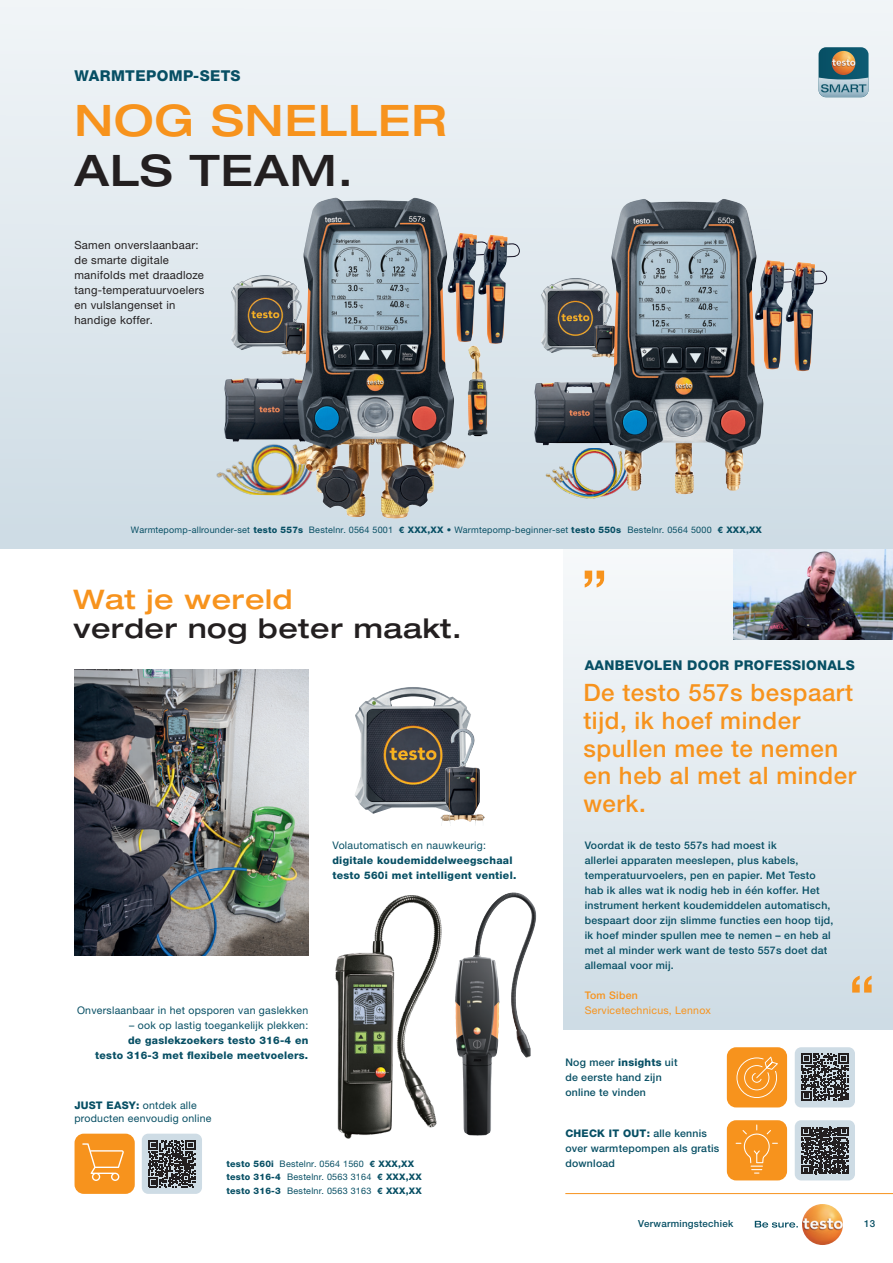
<style>
.page{position:relative;width:893px;height:1263px;background:#fff}
.page>*{position:absolute;margin:0;border:0;box-sizing:border-box;transform-origin:0 0}
.t1{font:500 expanded 43.5px "Helvetica Neue LTW1 G";letter-spacing:.025em;color:#f7931d}
.t2{font:500 expanded 43.5px "Helvetica Neue LTW1 G";letter-spacing:.025em;color:#231f20}
.t3{font:500 expanded 27px "Helvetica Neue LTW1 G";letter-spacing:.025em;color:#231f20}
.t4{font:500 expanded 27px "Helvetica Neue LTW1 G";letter-spacing:.025em;color:#f7931d}
.t5{font:500 24px/27.8px "Helvetica Neue LTW1 G";letter-spacing:.025em;color:#f7931d}
.t6{font:800 15px "Helvetica Neue LTW1 G";letter-spacing:.025em;color:#074f64}
.t7{font:800 13.5px "Helvetica Neue LTW1 G";letter-spacing:.025em;color:#074f64}
.t8{font:11.25px/15px "Helvetica Neue LTW1 G";letter-spacing:.025em;color:#231f20}
.t9{font:500 10.5px/15px "Helvetica Neue LTW1 G";letter-spacing:.025em;color:#074f64}
.t10{font:10.5px/13.5px "Helvetica Neue LTW1 G";letter-spacing:.025em;color:#074f64}
.t11{font:800 10.5px/15px "Helvetica Neue LTW1 G";letter-spacing:.025em;color:#074f64;text-align:right}
.t12{font:10.5px "Helvetica Neue LTW1 G";letter-spacing:.025em;color:#f7931d}
.t13{font:500 10.5px "Helvetica Neue LTW1 G";letter-spacing:.025em;color:#f7931d}
.t14{font:500 9.75px "Helvetica Neue LTW1 G";letter-spacing:.025em;color:#074f64}
.t15{font:9px/13.5px "Helvetica Neue LTW1 G";letter-spacing:.025em;color:#074f64}
.s1{font-weight:800}
</style>
<div class="page">
<svg style="left:0;top:0;width:893px;height:549px;background:#d8dfe4"></svg>
<img style="left:74px;top:670px;width:234px;height:285px">
<svg style="left:819px;top:47px;width:49px;height:50px;background:#668588"></svg>
<img style="left:479px;top:892px;width:36px;height:37px">
<img style="left:271px;top:874px;width:189px;height:265px">
<svg style="left:755px;top:1221px;width:43px;height:6px"></svg>
<img style="left:802px;top:1204px;width:41px;height:41px;border-radius:21px">
<img style="left:355px;top:687px;width:117px;height:127px">
<img style="left:442px;top:728px;width:29px;height:87px">
<img style="left:755px;top:260px;width:42px;height:109px">
<img style="left:785px;top:262px;width:42px;height:109px">
<img style="left:534px;top:382px;width:71px;height:63px">
<img style="left:540px;top:448px;width:93px;height:50px">
<img style="left:541px;top:278px;width:64px;height:75px">
<img style="left:593px;top:302px;width:12px;height:52px">
<img style="left:447px;top:233px;width:42px;height:109px">
<img style="left:478px;top:235px;width:42px;height:109px">
<img style="left:224px;top:378px;width:70px;height:64px">
<img style="left:208px;top:442px;width:86px;height:54px">
<img style="left:231px;top:275px;width:63px;height:75px">
<img style="left:283px;top:300px;width:11px;height:51px">
<img style="left:468px;top:346px;width:20px;height:90px">
<div style="left:563px;top:549px;width:330px;height:480px;background:linear-gradient(to bottom,#f6f8f9,#cedce5)"></div>
<img style="left:733px;top:549px;width:160px;height:90px">
<img style="left:605px;top:199px;width:116px;height:292px">
<img style="left:294px;top:198px;width:91px;height:319px">
<div style="left:795px;top:1047px;width:60px;height:60px;background:#cedce5;border-radius:6px"></div>
<div style="left:795px;top:1120px;width:60px;height:60px;background:#cedce5;border-radius:6px"></div>
<div style="left:727px;top:1047px;width:60px;height:60px;background:#f7931d;border-radius:9px"></div>
<hr style="left:565px;top:1193px;width:328px;height:1px;background:#f7931d">
<div style="left:727px;top:1120px;width:60px;height:60px;background:#f7931d;border-radius:9px"></div>
<svg style="left:736px;top:1124px;width:42px;height:49px"></svg>
<svg style="left:736px;top:1056px;width:42px;height:42px"></svg>
<div style="left:142px;top:1134px;width:60px;height:60px;background:#cedce5;border-radius:6px"></div>
<div style="left:75px;top:1134px;width:60px;height:60px;background:#f7931d;border-radius:9px"></div>
<svg style="left:82px;top:1143px;width:42px;height:38px"></svg>
<svg style="left:852px;top:976px;width:20px;height:16px"></svg>
<svg style="left:585px;top:571px;width:19px;height:16px"></svg>
<svg style="left:801px;top:1054px;width:47px;height:47px"></svg>
<svg style="left:801px;top:1127px;width:47px;height:47px"></svg>
<svg style="left:148px;top:1140px;width:47px;height:47px"></svg>
<h3 class="t6" style="left:74px;top:67px;width:168px">WARMTEPOMP-SETS</h3>
<h1 class="t1" style="left:74px;top:93px;width:374px">NOG SNELLER</h1>
<h1 class="t2" style="left:74px;top:143px;width:280px">ALS TEAM.</h1>
<p class="t8" style="left:74px;top:237px;width:132px">Samen onverslaanbaar: de smarte digitale manifolds met draadloze tang-temperatuurvoelers en vulslangenset in handige koffer.</p>
<p class="t15" style="left:131px;top:523px;width:632px">Warmtepomp-allrounder-set <span class="s1">testo 557s</span> Bestelnr. 0564 5001 <span class="s1">€ XXX,XX •</span> Warmtepomp-beginner-set <span class="s1">testo 550s</span> Bestelnr. 0564 5000 <span class="s1">€ XXX,XX</span></p>
<h2 class="t4" style="left:73px;top:582px;width:221px">Wat je wereld</h2>
<h2 class="t3" style="left:73px;top:611px;width:390px">verder nog beter maakt.</h2>
<p class="t10" style="left:332px;top:838px;width:155px">Volautomatisch en nauwkeurig:</p>
<p class="t11" style="left:332px;top:853px;width:185px;text-align:left">digitale koudemiddelweegschaal testo 560i met intelligent ventiel.</p>
<p class="t10" style="left:77px;top:1003px;width:233px">Onverslaanbaar in het opsporen van gaslekken</p>
<p class="t10" style="left:129px;top:1018px;width:181px">– ook op lastig toegankelijk plekken:</p>
<p class="t11" style="left:95px;top:1033px;width:215px">de gaslekzoekers testo 316-4 en<br>testo 316-3 met flexibele meetvoelers.</p>
<p class="t10" style="left:74px;top:1098px;width:139px"><span class="s1">JUST EASY:</span> ontdek alle producten eenvoudig online</p>
<p class="t15" style="left:226px;top:1157px;width:197px"><span class="s1">testo 560i</span> Bestelnr. 0564 1560 <span class="s1">€ XXX,XX testo 316-4</span> Bestelnr. 0563 3164 <span class="s1">€ XXX,XX testo 316-3</span> Bestelnr. 0563 3163 <span class="s1">€ XXX,XX</span></p>
<p class="t7" style="left:585px;top:657px;width:272px">AANBEVOLEN DOOR PROFESSIONALS</p>
<h3 class="t5" style="left:583px;top:679px;width:274px">De testo 557s bespaart tijd, ik hoef minder spullen mee te nemen en heb al met al minder werk.</h3>
<p class="t9" style="left:585px;top:838px;width:250px">Voordat ik de testo 557s had moest ik<br>allerlei apparaten meeslepen, plus kabels, temperatuurvoelers, pen en papier. Met Testo hab ik alles wat ik nodig heb in één koffer. Het instrument herkent koudemiddelen automatisch, bespaart door zijn slimme functies een hoop tijd, ik hoef minder spullen mee te nemen – en heb al met al minder werk want de testo 557s doet dat allemaal voor mij.</p>
<p class="t13" style="left:585px;top:989px;width:55px">Tom Siben</p>
<p class="t12" style="left:585px;top:1004px;width:128px">Servicetechnicus, Lennox</p>
<p class="t9" style="left:565px;top:1054px;width:114px">Nog meer <span class="s1">insights</span> uit de eerste hand zijn online te vinden</p>
<p class="t9" style="left:565px;top:1125px;width:156px"><span class="s1">CHECK IT OUT:</span> alle kennis over warmtepompen als gratis download</p>
<p class="t14" style="left:638px;top:1218px;width:96px">Verwarmingstechiek</p>
<p class="t14" style="left:864px;top:1218px;width:13px">13</p>
</div>
